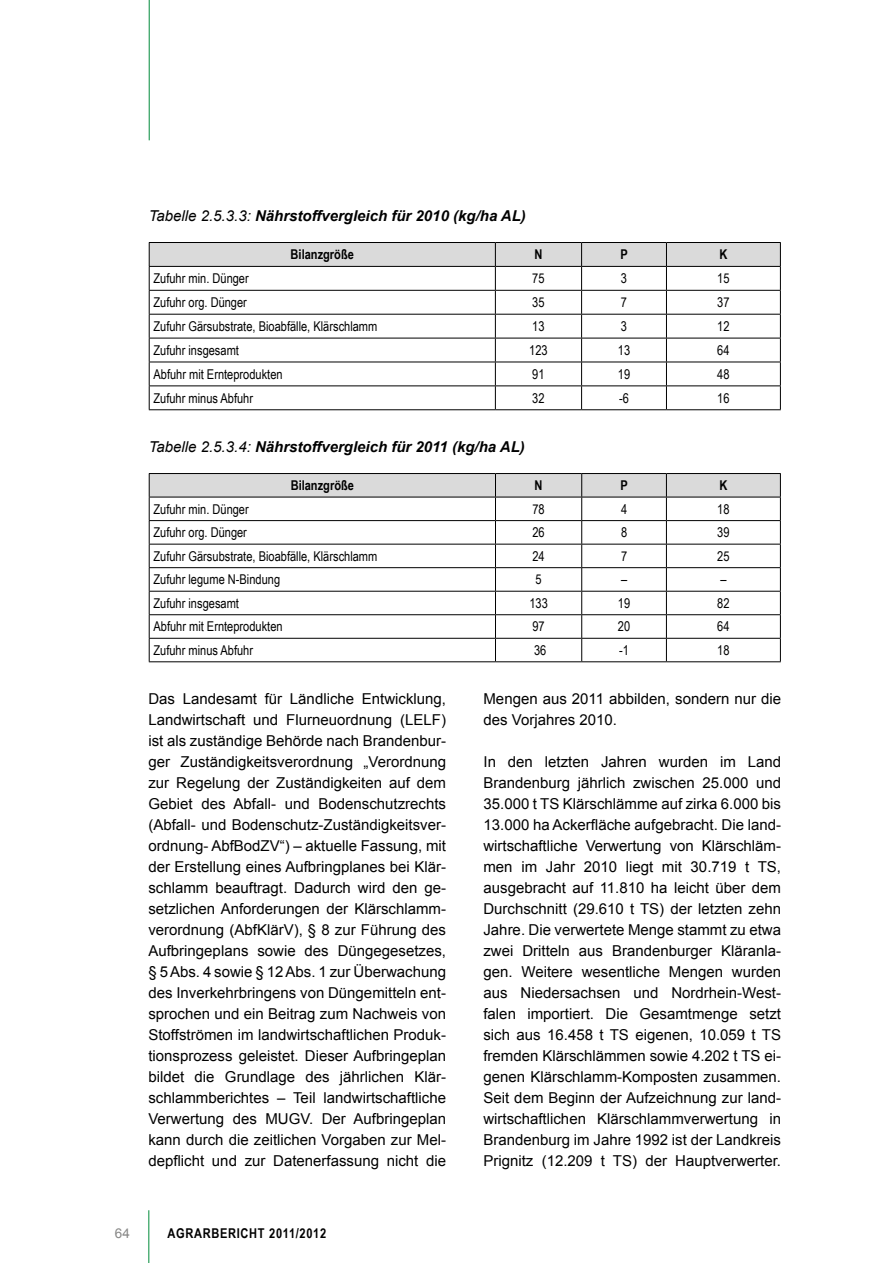
<style>
.page{position:relative;width:893px;height:1263px;background:#fff}
.page>*{position:absolute;margin:0;border:0;box-sizing:border-box;transform-origin:0 0}
.t1{font:15px/21px "Arial";color:#000;text-align:justify}
.t2{font:italic 700 15px "Arial";color:#000}
.t3{font:13.5px "Arial Narrow";color:#000}
.t4{font:700 13.5px "Arial Narrow";color:#000}
.t5{font:700 13.5px "Arial Narrow";letter-spacing:.05em;color:#000}
.t6{font:13.5px "Arial";color:#878786}
.s1{font-weight:400}
</style>
<div class="page">
<hr style="left:149px;top:0;width:1px;height:140px;background:#008b3a">
<hr style="left:148px;top:1210px;width:1px;height:53px;background:#008b3a">
<svg style="left:149px;top:242px;width:632px;height:167px"></svg>
<hr style="left:149px;top:409px;width:346px;height:1px;background:#000">
<hr style="left:495px;top:409px;width:87px;height:1px;background:#000">
<hr style="left:582px;top:409px;width:84px;height:1px;background:#000">
<hr style="left:666px;top:409px;width:115px;height:1px;background:#000">
<svg style="left:149px;top:473px;width:632px;height:188px"></svg>
<hr style="left:149px;top:661px;width:346px;height:1px;background:#000">
<hr style="left:495px;top:661px;width:87px;height:1px;background:#000">
<hr style="left:582px;top:661px;width:84px;height:1px;background:#000">
<hr style="left:666px;top:661px;width:115px;height:1px;background:#000">
<p class="t2" style="left:149px;top:206px;width:379px"><span class="s1">Tabelle 2.5.3.3:</span> Nährstoffvergleich für 2010 (kg/ha AL)</p>
<p class="t4" style="left:291px;top:244px;width:65px">Bilanzgröße</p>
<p class="t4" style="left:534px;top:244px;width:9px">N</p>
<p class="t4" style="left:620px;top:244px;width:9px">P</p>
<p class="t4" style="left:719px;top:244px;width:9px">K</p>
<p class="t3" style="left:153px;top:268px;width:97px">Zufuhr min. Dünger</p>
<p class="t3" style="left:532px;top:268px;width:14px">75</p>
<p class="t3" style="left:621px;top:268px;width:8px">3</p>
<p class="t3" style="left:717px;top:268px;width:14px">15</p>
<p class="t3" style="left:153px;top:292px;width:95px">Zufuhr org. Dünger</p>
<p class="t3" style="left:532px;top:292px;width:14px">35</p>
<p class="t3" style="left:621px;top:292px;width:8px">7</p>
<p class="t3" style="left:717px;top:292px;width:14px">37</p>
<p class="t3" style="left:153px;top:316px;width:225px">Zufuhr Gärsubstrate, Bioabfälle, Klärschlamm</p>
<p class="t3" style="left:532px;top:316px;width:14px">13</p>
<p class="t3" style="left:621px;top:316px;width:8px">3</p>
<p class="t3" style="left:717px;top:316px;width:14px">12</p>
<p class="t3" style="left:153px;top:340px;width:87px">Zufuhr insgesamt</p>
<p class="t3" style="left:529px;top:340px;width:20px">123</p>
<p class="t3" style="left:618px;top:340px;width:14px">13</p>
<p class="t3" style="left:717px;top:340px;width:14px">64</p>
<p class="t3" style="left:153px;top:364px;width:131px">Abfuhr mit Ernteprodukten</p>
<p class="t3" style="left:532px;top:364px;width:14px">91</p>
<p class="t3" style="left:618px;top:364px;width:14px">19</p>
<p class="t3" style="left:717px;top:364px;width:14px">48</p>
<p class="t3" style="left:153px;top:388px;width:101px">Zufuhr minus Abfuhr</p>
<p class="t3" style="left:532px;top:388px;width:14px">32</p>
<p class="t3" style="left:619px;top:388px;width:11px">-6</p>
<p class="t3" style="left:717px;top:388px;width:14px">16</p>
<p class="t2" style="left:149px;top:437px;width:377px"><span class="s1">Tabelle 2.5.3.4:</span> Nährstoffvergleich für 2011 (kg/ha AL)</p>
<p class="t4" style="left:291px;top:475px;width:65px">Bilanzgröße</p>
<p class="t4" style="left:535px;top:475px;width:9px">N</p>
<p class="t4" style="left:620px;top:475px;width:9px">P</p>
<p class="t4" style="left:719px;top:475px;width:9px">K</p>
<p class="t3" style="left:153px;top:499px;width:97px">Zufuhr min. Dünger</p>
<p class="t3" style="left:532px;top:499px;width:14px">78</p>
<p class="t3" style="left:621px;top:499px;width:8px">4</p>
<p class="t3" style="left:717px;top:499px;width:14px">18</p>
<p class="t3" style="left:153px;top:522px;width:95px">Zufuhr org. Dünger</p>
<p class="t3" style="left:532px;top:522px;width:14px">26</p>
<p class="t3" style="left:621px;top:522px;width:8px">8</p>
<p class="t3" style="left:717px;top:522px;width:14px">39</p>
<p class="t3" style="left:153px;top:546px;width:225px">Zufuhr Gärsubstrate, Bioabfälle, Klärschlamm</p>
<p class="t3" style="left:532px;top:546px;width:14px">24</p>
<p class="t3" style="left:621px;top:546px;width:8px">7</p>
<p class="t3" style="left:717px;top:546px;width:14px">25</p>
<p class="t3" style="left:153px;top:570px;width:128px">Zufuhr legume N-Bindung</p>
<p class="t3" style="left:536px;top:570px;width:8px">5</p>
<p class="t3" style="left:621px;top:570px;width:8px">–</p>
<p class="t3" style="left:720px;top:570px;width:8px">–</p>
<p class="t3" style="left:153px;top:593px;width:87px">Zufuhr insgesamt</p>
<p class="t3" style="left:529px;top:593px;width:20px">133</p>
<p class="t3" style="left:618px;top:593px;width:14px">19</p>
<p class="t3" style="left:717px;top:593px;width:14px">82</p>
<p class="t3" style="left:153px;top:617px;width:131px">Abfuhr mit Ernteprodukten</p>
<p class="t3" style="left:532px;top:617px;width:14px">97</p>
<p class="t3" style="left:618px;top:617px;width:14px">20</p>
<p class="t3" style="left:717px;top:617px;width:14px">64</p>
<p class="t3" style="left:153px;top:640px;width:101px">Zufuhr minus Abfuhr</p>
<p class="t3" style="left:534px;top:640px;width:14px">36</p>
<p class="t3" style="left:619px;top:640px;width:11px">-1</p>
<p class="t3" style="left:717px;top:640px;width:14px">18</p>
<p class="t1" style="left:148px;top:688px;width:299px">Das Landesamt für Ländliche Entwicklung, Landwirtschaft und Flurneuordnung (LELF) ist als zuständige Behörde nach Brandenbur&shy;ger Zuständigkeitsverordnung „Verordnung zur Regelung der Zuständigkeiten auf dem Gebiet des Abfall- und Bodenschutzrechts (Abfall- und Bodenschutz-Zuständigkeitsver&shy;ordnung- AbfBodZV“) – aktuelle Fassung, mit der Erstellung eines Aufbringplanes bei Klär&shy;schlamm beauftragt. Dadurch wird den ge&shy;setzlichen Anforderungen der Klärschlamm&shy;verordnung (AbfKlärV), § 8 zur Führung des Aufbringeplans sowie des Düngegesetzes, § 5 Abs. 4 sowie § 12 Abs. 1 zur Überwachung des Inverkehrbringens von Düngemitteln ent&shy;sprochen und ein Beitrag zum Nachweis von Stoffströmen im landwirtschaftlichen Produk&shy;tionsprozess geleistet. Dieser Aufbringeplan bildet die Grundlage des jährlichen Klär&shy;schlammberichtes – Teil landwirtschaftliche Verwertung des MUGV. Der Aufbringeplan kann durch die zeitlichen Vorgaben zur Mel&shy;depflicht und zur Datenerfassung nicht die</p>
<p class="t1" style="left:483px;top:688px;width:299px">Mengen aus 2011 abbilden, sondern nur die des Vorjahres 2010.</p>
<p class="t1" style="left:483px;top:751px;width:299px">In den letzten Jahren wurden im Land Brandenburg jährlich zwischen 25.000 und 35.000 t TS Klärschlämme auf zirka 6.000 bis 13.000 ha Ackerfläche aufgebracht. Die land&shy;wirtschaftliche Verwertung von Klärschläm&shy;men im Jahr 2010 liegt mit 30.719 t TS, ausgebracht auf 11.810 ha leicht über dem Durchschnitt (29.610 t TS) der letzten zehn Jahre. Die verwertete Menge stammt zu etwa zwei Dritteln aus Brandenburger Kläranla&shy;gen. Weitere wesentliche Mengen wurden aus Niedersachsen und Nordrhein-West&shy;falen importiert. Die Gesamtmenge setzt sich aus 16.458 t TS eigenen, 10.059 t TS fremden Klärschlämmen sowie 4.202 t TS ei&shy;genen Klärschlamm-Komposten zusammen.<br>Seit dem Beginn der Aufzeichnung zur land&shy;wirtschaftlichen Klärschlammverwertung in Brandenburg im Jahre 1992 ist der Landkreis Prignitz (12.209 t TS) der Hauptverwerter.</p>
<p class="t6" style="left:115px;top:1224px;width:17px">64</p>
<p class="t5" style="left:168px;top:1223px;width:160px">Agrarbericht 2011/2012</p>
</div>
